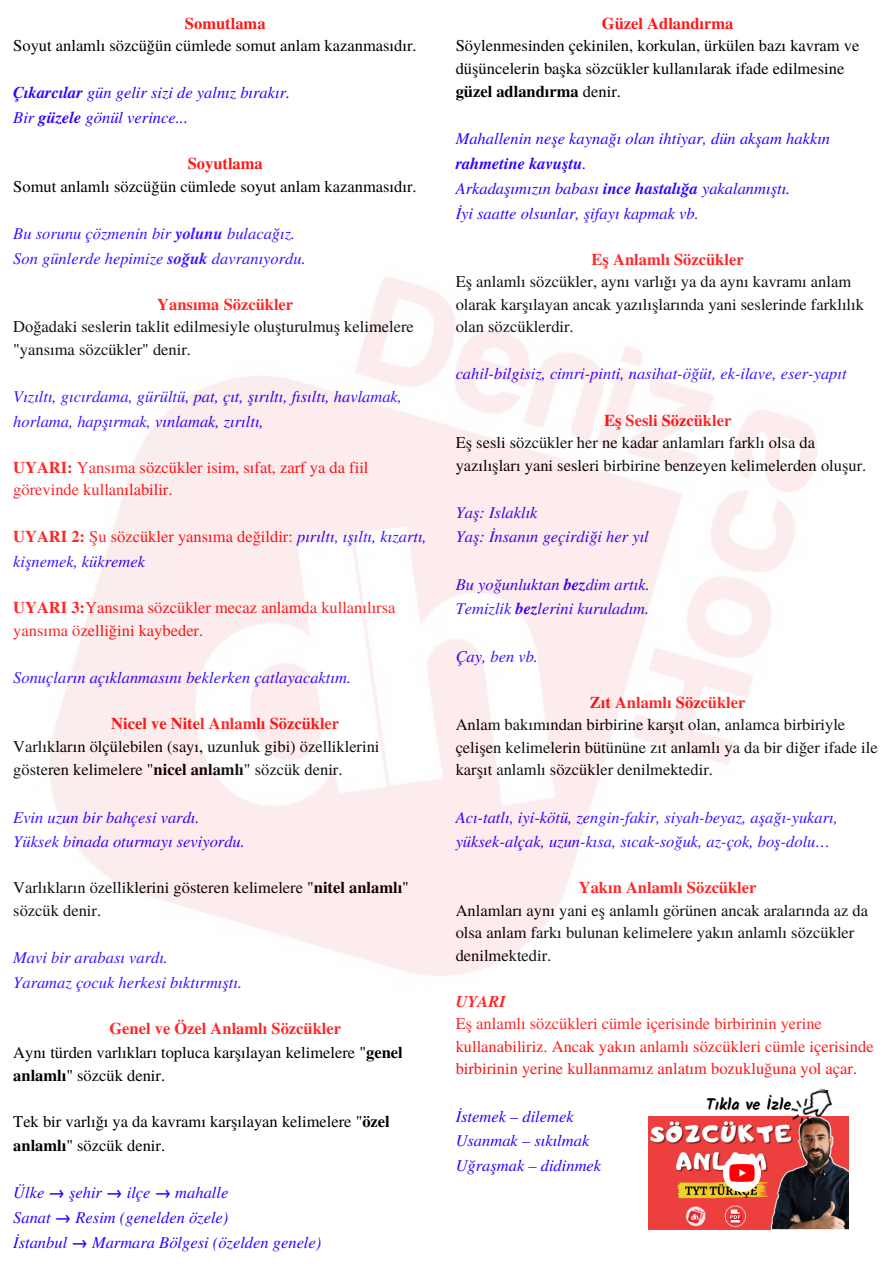
<style>
.page{position:relative;width:893px;height:1264px;background:#fff}
.page>*{position:absolute;margin:0;border:0;box-sizing:border-box;transform-origin:0 0}
.t1{font:16.5px/22.5px "Te X Gyre Termes";color:#000}
.t2{font:italic 16.5px/24.8px "Te X Gyre Termes";color:#30f}
.t3{font:16.5px/22.5px "Te X Gyre Termes";color:#ff1616}
.t4{font:700 16.5px "Te X Gyre Termes";color:#ff1616}
.t5{font:italic 700 16.5px "Te X Gyre Termes";color:#ff1616}
.t6{font:700 16.05px "Kalam";color:#000}
.s1{font-weight:700}
.s2{font-weight:700;font-style:normal;color:#ff1616}
.s3{font-style:normal;color:#ff1616}
.s4{font-weight:700;color:#ff1616}
.s5{font-weight:700;font-style:normal}
</style>
<div class="page">
<img style="left:648px;top:1116px;width:200px;height:113px">
<img style="left:789px;top:1088px;width:45px;height:40px">
<img style="left:723px;top:1154px;width:37px;height:37px">
<p class="t4" style="left:185px;top:10px;width:82px">Somutlama</p>
<p class="t1" style="left:13px;top:33px;width:405px">Soyut anlamlı sözcüğün cümlede somut anlam kazanmasıdır.</p>
<p class="t2" style="left:13px;top:79px;width:278px"><span class="s1">Çıkarcılar</span> gün gelir sizi de yalnız bırakır.<br>Bir <span class="s1">güzele</span> gönül verince...</p>
<p class="t4" style="left:188px;top:151px;width:77px">Soyutlama</p>
<p class="t1" style="left:13px;top:174px;width:405px">Somut anlamlı sözcüğün cümlede soyut anlam kazanmasıdır.</p>
<p class="t2" style="left:13px;top:220px;width:294px">Bu sorunu çözmenin bir <span class="s1">yolunu</span> bulacağız.<br>Son günlerde hepimize <span class="s1">soğuk</span> davranıyordu.</p>
<p class="t4" style="left:157px;top:291px;width:137px">Yansıma Sözcükler</p>
<p class="t1" style="left:13px;top:314px;width:402px">Doğadaki seslerin taklit edilmesiyle oluşturulmuş kelimelere "yansıma sözcükler" denir.</p>
<p class="t2" style="left:13px;top:383px;width:390px">Vızıltı, gıcırdama, gürültü, pat, çıt, şırıltı, fısıltı, havlamak, horlama, hapşırmak, vınlamak, zırıltı,</p>
<p class="t3" style="left:13px;top:455px;width:357px"><span class="s1">UYARI:</span> Yansıma sözcükler isim, sıfat, zarf ya da fiil görevinde kullanılabilir.</p>
<p class="t2" style="left:13px;top:523px;width:415px"><span class="s2">UYARI 2:</span> <span class="s3">Şu sözcükler yansıma değildir:</span> pırıltı, ışıltı, kızartı, kişnemek, kükremek</p>
<p class="t3" style="left:13px;top:595px;width:384px"><span class="s1">UYARI 3:</span>Yansıma sözcükler mecaz anlamda kullanılırsa yansıma özelliğini kaybeder.</p>
<p class="t2" style="left:13px;top:664px;width:339px">Sonuçların açıklanmasını beklerken çatlayacaktım.</p>
<p class="t4" style="left:111px;top:710px;width:229px">Nicel ve Nitel Anlamlı Sözcükler</p>
<p class="t1" style="left:13px;top:733px;width:368px;line-height:23.5px">Varlıkların ölçülebilen (sayı, uzunluk gibi) özelliklerini gösteren kelimelere "<span class="s1">nicel anlamlı</span>" sözcük denir.</p>
<p class="t2" style="left:13px;top:803px;width:233px">Evin uzun bir bahçesi vardı.<br>Yüksek binada oturmayı seviyordu.</p>
<p class="t1" style="left:13px;top:875px;width:397px">Varlıkların özelliklerini gösteren kelimelere "<span class="s1">nitel anlamlı</span>" sözcük denir.</p>
<p class="t2" style="left:13px;top:944px;width:230px">Mavi bir arabası vardı.<br>Yaramaz çocuk herkesi bıktırmıştı.</p>
<p class="t1" style="left:13px;top:1015px;width:391px;line-height:23.5px;text-indent:96px"><span class="s4">Genel ve Özel Anlamlı Sözcükler<br></span>Aynı türden varlıkları topluca karşılayan kelimelere "<span class="s1">genel anlamlı</span>" sözcük denir.</p>
<p class="t1" style="left:13px;top:1109px;width:378px;line-height:23.5px">Tek bir varlığı ya da kavramı karşılayan kelimelere "<span class="s1">özel anlamlı</span>" sözcük denir.</p>
<p class="t2" style="left:13px;top:1179px;width:309px">Ülke <span class="s5">→</span> şehir <span class="s5">→</span> ilçe <span class="s5">→</span> mahalle<br>Sanat <span class="s5">→</span> Resim (genelden özele)<br>İstanbul <span class="s5">→</span> Marmara Bölgesi (özelden genele)</p>
<p class="t4" style="left:602px;top:10px;width:133px">Güzel Adlandırma</p>
<p class="t1" style="left:455px;top:33px;width:405px;line-height:23.1px">Söylenmesinden çekinilen, korkulan, ürkülen bazı kavram ve düşüncelerin başka sözcükler kullanılarak ifade edilmesine <span class="s1">güzel adlandırma</span> denir.</p>
<p class="t2" style="left:455px;top:125px;width:376px">Mahallenin neşe kaynağı olan ihtiyar, dün akşam hakkın <span class="s1">rahmetine kavuştu</span>.<br>Arkadaşımızın babası <span class="s1">ince hastalığa</span> yakalanmıştı.<br>İyi saatte olsunlar, şifayı kapmak vb.</p>
<p class="t4" style="left:591px;top:246px;width:153px">Eş Anlamlı Sözcükler</p>
<p class="t1" style="left:455px;top:269px;width:410px">Eş anlamlı sözcükler, aynı varlığı ya da aynı kavramı anlam olarak karşılayan ancak yazılışlarında yani seslerinde farklılık olan sözcüklerdir.</p>
<p class="t2" style="left:455px;top:360px;width:392px">cahil-bilgisiz, cimri-pinti, nasihat-öğüt, ek-ilave, eser-yapıt</p>
<p class="t4" style="left:604px;top:407px;width:129px">Eş Sesli Sözcükler</p>
<p class="t1" style="left:455px;top:430px;width:412px">Eş sesli sözcükler her ne kadar anlamları farklı olsa da yazılışları yani sesleri birbirine benzeyen kelimelerden oluşur.</p>
<p class="t2" style="left:455px;top:499px;width:195px">Yaş: Islaklık<br>Yaş: İnsanın geçirdiği her yıl</p>
<p class="t2" style="left:455px;top:570px;width:196px">Bu yoğunluktan <span class="s1">bez</span>dim artık.<br>Temizlik <span class="s1">bez</span>lerini kuruladım.</p>
<p class="t2" style="left:455px;top:642px;width:84px">Çay, ben vb.</p>
<p class="t4" style="left:589px;top:689px;width:157px">Zıt Anlamlı Sözcükler</p>
<p class="t1" style="left:455px;top:712px;width:423px">Anlam bakımından birbirine karşıt olan, anlamca birbiriyle çelişen kelimelerin bütününe zıt anlamlı ya da bir diğer ifade ile karşıt anlamlı sözcükler denilmektedir.</p>
<p class="t2" style="left:455px;top:803px;width:384px">Acı-tatlı, iyi-kötü, zengin-fakir, siyah-beyaz, aşağı-yukarı, yüksek-alçak, uzun-kısa, sıcak-soğuk, az-çok, boş-dolu…</p>
<p class="t4" style="left:578px;top:874px;width:179px">Yakın Anlamlı Sözcükler</p>
<p class="t1" style="left:455px;top:898px;width:414px">Anlamları aynı yani eş anlamlı görünen ancak aralarında az da olsa anlam farkı bulunan kelimelere yakın anlamlı sözcükler denilmektedir.</p>
<p class="t5" style="left:455px;top:989px;width:52px">UYARI</p>
<p class="t3" style="left:455px;top:1011px;width:419px">Eş anlamlı sözcükleri cümle içerisinde birbirinin yerine kullanabiliriz. Ancak yakın anlamlı sözcükleri cümle içerisinde birbirinin yerine kullanmamız anlatım bozukluğuna yol açar.</p>
<p class="t2" style="left:455px;top:1102px;width:147px">İstemek – dilemek<br>Usanmak – sıkılmak<br>Uğraşmak – didinmek</p>
<p class="t6" style="left:706px;top:1094px;width:87px">Tıkla ve İzle</p>
</div>
